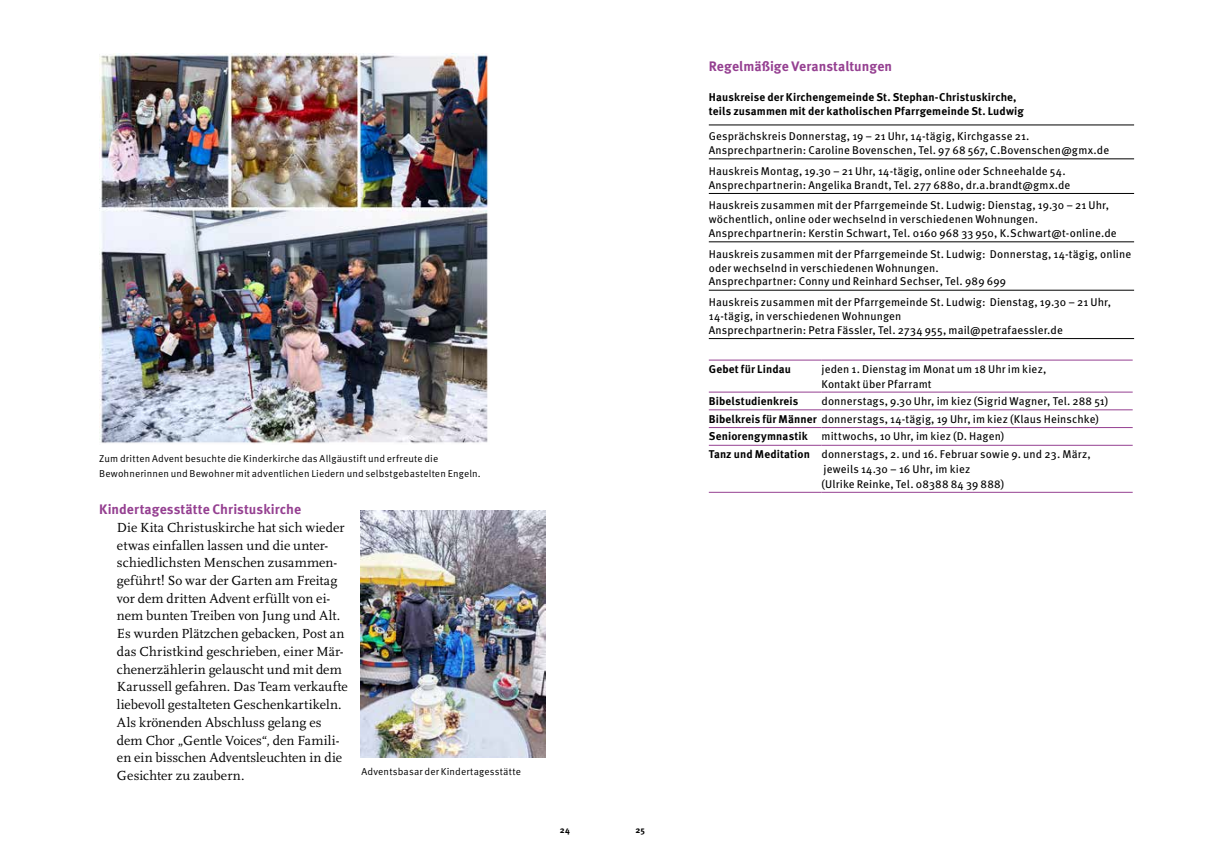
<style>
.page{position:relative;width:1205px;height:851px;background:#fff}
.page>*{position:absolute;margin:0;border:0;box-sizing:border-box;transform-origin:0 0}
.t1{font:13.75px/17.8px "Scala LF";letter-spacing:.005em;color:#000}
.t2{font:700 13.75px "Meta Pro";letter-spacing:.005em;color:#954091}
.t3{font:11.25px/13.8px "Meta Pro";letter-spacing:.01em;color:#000}
.t4{font:700 11.25px/13.8px "Meta Pro";letter-spacing:.01em;color:#000}
.t5{font:10px/15px "Meta Pro";letter-spacing:.015em;color:#000}
.t6{font:700 8.75px "Meta Pro";color:#000}
.s1{font-weight:700}
</style>
<div class="page">
<hr style="left:709px;top:125px;width:425px;height:1px;background:#000">
<hr style="left:709px;top:159px;width:425px;height:1px;background:#000">
<hr style="left:709px;top:193px;width:425px;height:1px;background:#000">
<hr style="left:709px;top:241px;width:425px;height:1px;background:#000">
<hr style="left:709px;top:290px;width:425px;height:1px;background:#000">
<hr style="left:709px;top:338px;width:425px;height:1px;background:#000">
<hr style="left:709px;top:360px;width:112px;height:1px;background:#954091">
<hr style="left:821px;top:360px;width:311px;height:1px;background:#954091">
<hr style="left:709px;top:392px;width:112px;height:1px;background:#954091">
<hr style="left:821px;top:392px;width:311px;height:1px;background:#954091">
<hr style="left:709px;top:409px;width:112px;height:1px;background:#954091">
<hr style="left:821px;top:409px;width:311px;height:1px;background:#954091">
<hr style="left:709px;top:427px;width:112px;height:1px;background:#954091">
<hr style="left:821px;top:427px;width:311px;height:1px;background:#954091">
<hr style="left:709px;top:445px;width:112px;height:1px;background:#954091">
<hr style="left:821px;top:445px;width:311px;height:1px;background:#954091">
<hr style="left:709px;top:492px;width:112px;height:1px;background:#954091">
<hr style="left:821px;top:492px;width:311px;height:1px;background:#954091">
<img style="left:99px;top:53px;width:389px;height:391px">
<img style="left:360px;top:510px;width:186px;height:247px">
<p class="t5" style="left:99px;top:451px;width:383px">Zum dritten Advent besuchte die Kinderkirche das Allgäustift und erfreute die<br>Bewohnerinnen und Bewohner mit adventlichen Liedern und selbstgebastelten Engeln.</p>
<p class="t2" style="left:99px;top:500px;width:203px">Kindertagesstätte Christuskirche</p>
<p class="t1" style="left:117px;top:518px;width:232px">Die Kita Christuskirche hat sich wieder etwas einfallen lassen und die unter&shy;schiedlichsten Menschen zusammen&shy;geführt! So war der Garten am Freitag vor dem dritten Advent erfüllt von ei&shy;nem bunten Treiben von Jung und Alt.<br>Es wurden Plätzchen gebacken, Post an das Christkind geschrieben, einer Mär&shy;chenerzählerin gelauscht und mit dem Karussell gefahren. Das Team verkaufte liebevoll gestalteten Geschenkartikeln.<br>Als krönenden Abschluss gelang es dem Chor „Gentle Voices“, den Famili&shy;en ein bisschen Adventsleuchten in die Gesichter zu zaubern.</p>
<p class="t5" style="left:361px;top:764px;width:161px">Adventsbasar der Kindertagesstätte</p>
<p class="t6" style="left:560px;top:824px;width:11px">24</p>
<p class="t6" style="left:635px;top:824px;width:11px">25</p>
<p class="t2" style="left:709px;top:57px;width:185px">Regelmäßige Veranstaltungen</p>
<p class="t4" style="left:709px;top:91px;width:316px">Hauskreise der Kirchengemeinde St. Stephan-Christuskirche, teils zusammen mit der katholischen Pfarrgemeinde St. Ludwig</p>
<p class="t3" style="left:709px;top:130px;width:402px">Gesprächskreis Donnerstag, 19 – 21 Uhr, 14-tägig, Kirchgasse 21.<br>Ansprechpartnerin: Caroline Bovenschen, Tel. 97 68 567, C.Bovenschen@gmx.de</p>
<p class="t3" style="left:709px;top:164px;width:363px">Hauskreis Montag, 19.30 – 21 Uhr, 14-tägig, online oder Schneehalde 54.<br>Ansprechpartnerin: Angelika Brandt, Tel. 277 6880, dr.a.brandt@gmx.de</p>
<p class="t3" style="left:709px;top:199px;width:409px">Hauskreis zusammen mit der Pfarrgemeinde St. Ludwig: Dienstag, 19.30 – 21 Uhr, wöchentlich, online oder wechselnd in verschiedenen Wohnungen.<br>Ansprechpartnerin: Kerstin Schwart, Tel. 0160 968 33 950, K.Schwart@t-online.de</p>
<p class="t3" style="left:709px;top:247px;width:424px">Hauskreis zusammen mit der Pfarrgemeinde St. Ludwig: Donnerstag, 14-tägig, online oder wechselnd in verschiedenen Wohnungen.<br>Ansprechpartner: Conny und Reinhard Sechser, Tel. 989 699</p>
<p class="t3" style="left:709px;top:295px;width:404px">Hauskreis zusammen mit der Pfarrgemeinde St. Ludwig: Dienstag, 19.30 – 21 Uhr,<br>14-tägig, in verschiedenen Wohnungen<br>Ansprechpartnerin: Petra Fässler, Tel. 2734 955, mail@petrafaessler.de</p>
<p class="t4" style="left:709px;top:362px;width:84px">Gebet für Lindau</p>
<p class="t3" style="left:821px;top:362px;width:226px;line-height:15px">jeden 1. Dienstag im Monat um 18 Uhr im kiez,<br>Kontakt über Pfarramt</p>
<p class="t4" style="left:709px;top:394px;width:91px">Bibelstudienkreis</p>
<p class="t3" style="left:709px;top:392px;width:401px;line-height:17.8px;text-indent:113px">donnerstags, 9.30 Uhr, im kiez (Sigrid Wagner, Tel. 288 51)<br><span class="s1">Bibelkreis für Männer</span> donnerstags, 14-tägig, 19 Uhr, im kiez (Klaus Heinschke)<br><span class="s1">Seniorengymnastik</span> mittwochs, 10 Uhr, im kiez (D. Hagen)<br><span class="s1">Tanz und Meditation</span> donnerstags, 2. und 16. Februar sowie 9. und 23. März,</p>
<p class="t3" style="left:821px;top:462px;width:184px;line-height:15px">jeweils 14.30 – 16 Uhr, im kiez (Ulrike Reinke, Tel. 08388 84 39 888)</p>
</div>
